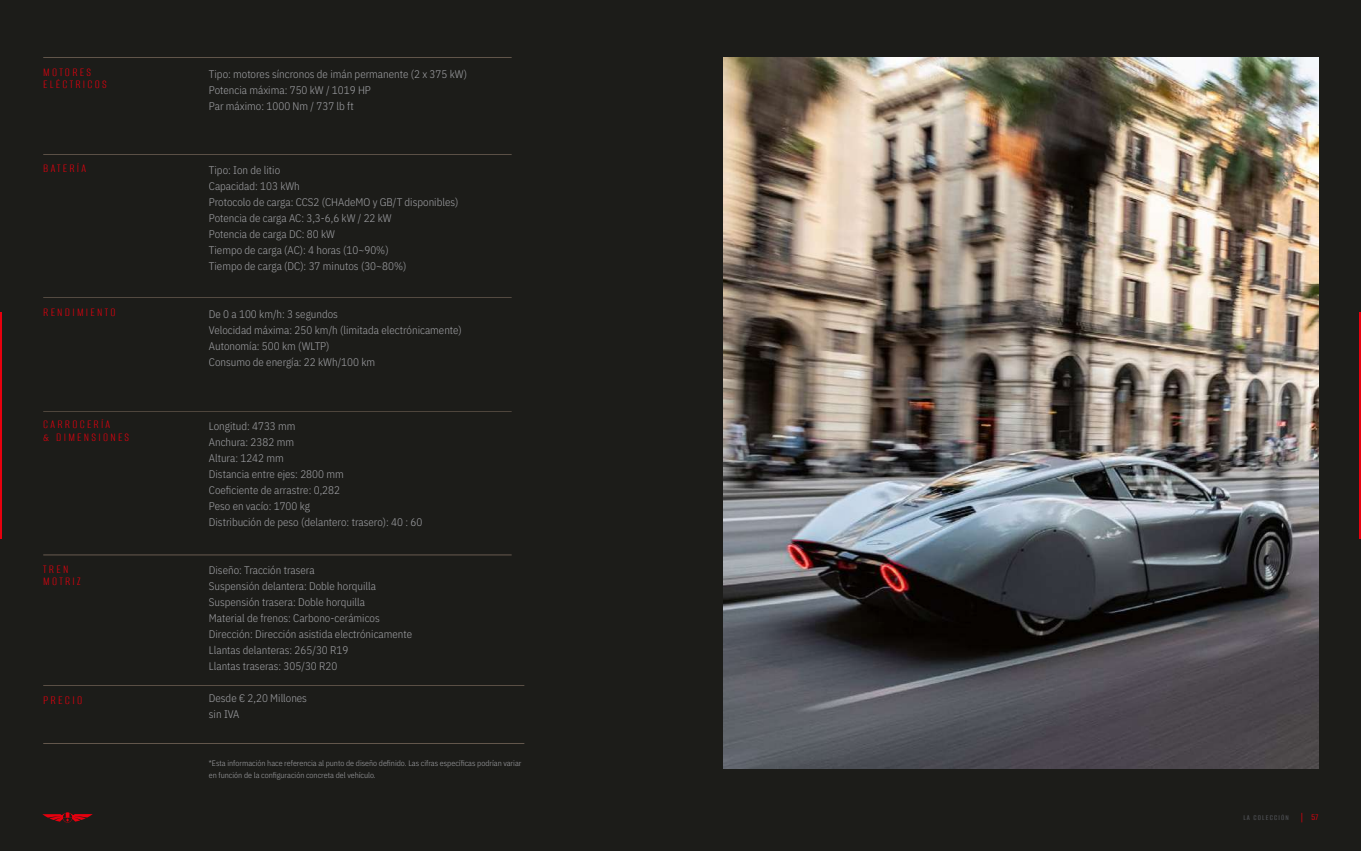
<style>
.page{position:relative;width:1361px;height:851px;background:#fff}
.page>*{position:absolute;margin:0;border:0;box-sizing:border-box;transform-origin:0 0}
.t1{font:300 12.9px "Alumni Sans";letter-spacing:.18em;color:#e7000e}
.t2{font:300 12.6px/12.4px "Alumni Sans";letter-spacing:.18em;color:#e7000e}
.t3{font:300 11px/16px "IBM Plex Sans Cond";color:#a4a5a9}
.t4{font:9.5px "Alumni Sans";color:#e7000e}
.t5{font:300 8px/12px "IBM Plex Sans Cond";color:#a4a5a9}
.t6{font:500 8px "Alumni Sans";letter-spacing:.14em;color:#525459}
.s1{font-family:"Myriad Pro"}
</style>
<div class="page">
<div style="left:0;top:0;width:1361px;height:850px;background:#1c1c19"></div>
<svg style="left:42px;top:812px;width:51px;height:10px"></svg>
<img style="left:723px;top:58px;width:595px;height:710px">
<hr style="left:43px;top:685px;width:481px;height:1px;background:#ac9380">
<hr style="left:43px;top:743px;width:481px;height:1px;background:#ac9380">
<hr style="left:43px;top:154px;width:469px;height:1px;background:#ac9380">
<hr style="left:43px;top:57px;width:469px;height:1px;background:#ac9380">
<hr style="left:43px;top:297px;width:469px;height:1px;background:#ac9380">
<hr style="left:43px;top:411px;width:469px;height:1px;background:#ac9380">
<hr style="left:43px;top:554px;width:469px;height:1px;background:#ac9380">
<hr style="left:0;top:312px;width:2px;height:227px;background:#e7000e">
<hr style="left:1359px;top:312px;width:2px;height:227px;background:#e7000e">
<p class="t2" style="left:43px;top:66px;width:65px">MOTORES<br>ELÉCTRICOS</p>
<p class="t2" style="left:43px;top:163px;width:44px">BATERÍA</p>
<p class="t2" style="left:43px;top:306px;width:74px">RENDIMIENTO</p>
<p class="t2" style="left:43px;top:419px;width:87px">CARROCERÍA<br>&amp; DIMENSIONES</p>
<p class="t2" style="left:43px;top:563px;width:39px">TREN<br>MOTRIZ</p>
<p class="t1" style="left:43px;top:693px;width:41px">PRECIO</p>
<p class="t3" style="left:209px;top:65px;width:260px">Tipo: motores síncronos de imán permanente (2 x 375 kW)<br>Potencia máxima: 750 kW / 1019 HP<br>Par máximo: 1000 Nm / 737 lb ft</p>
<p class="t3" style="left:209px;top:161px;width:251px">Tipo: Ion de litio<br>Capacidad: 103 kWh<br>Protocolo de carga: CCS2 (CHAdeMO y GB/T disponibles)<br>Potencia de carga AC: 3,3-6,6 kW / 22 kW<br>Potencia de carga DC: 80 kW<br>Tiempo de carga (AC): 4 horas (10~90%)<br>Tiempo de carga (DC): 37 minutos (30~80%)</p>
<p class="t3" style="left:209px;top:305px;width:254px">De 0 a 100 km/h: 3 segundos<br>Velocidad máxima: 250 km/h (limitada electrónicamente)<br>Autonomía: 500 km (WLTP)<br>Consumo de energía: 22 kWh/100 km</p>
<p class="t3" style="left:209px;top:417px;width:215px">Longitud: 4733 mm<br>Anchura: 2382 mm<br>Altura: 1242 mm<br>Distancia entre ejes: 2800 mm<br>Coeficiente de arrastre: 0,282<br>Peso en vacío: 1700 kg<br>Distribución de peso (delantero: trasero): 40 : 60</p>
<p class="t3" style="left:209px;top:561px;width:205px">Diseño: Tracción trasera<br>Suspensión delantera: Doble horquilla Suspensión trasera: Doble horquilla<br>Material de frenos: Carbono-cerámicos Dirección: Dirección asistida electrónicamente Llantas delanteras: 265/30 R19<br>Llantas traseras: 305/30 R20</p>
<p class="t3" style="left:209px;top:689px;width:100px">Desde € 2,20 Millones sin IVA</p>
<p class="t5" style="left:209px;top:756px;width:314px">*Esta información hace referencia al punto de diseño definido. Las cifras específicas podrían variar en función de la configuración concreta del vehículo.</p>
<p class="t6" style="left:1243px;top:812px;width:47px">LA COLECCIÓN</p>
<p class="t4" style="left:1300px;top:811px;width:19px"><span class="s1">|</span> 57</p>
</div>
